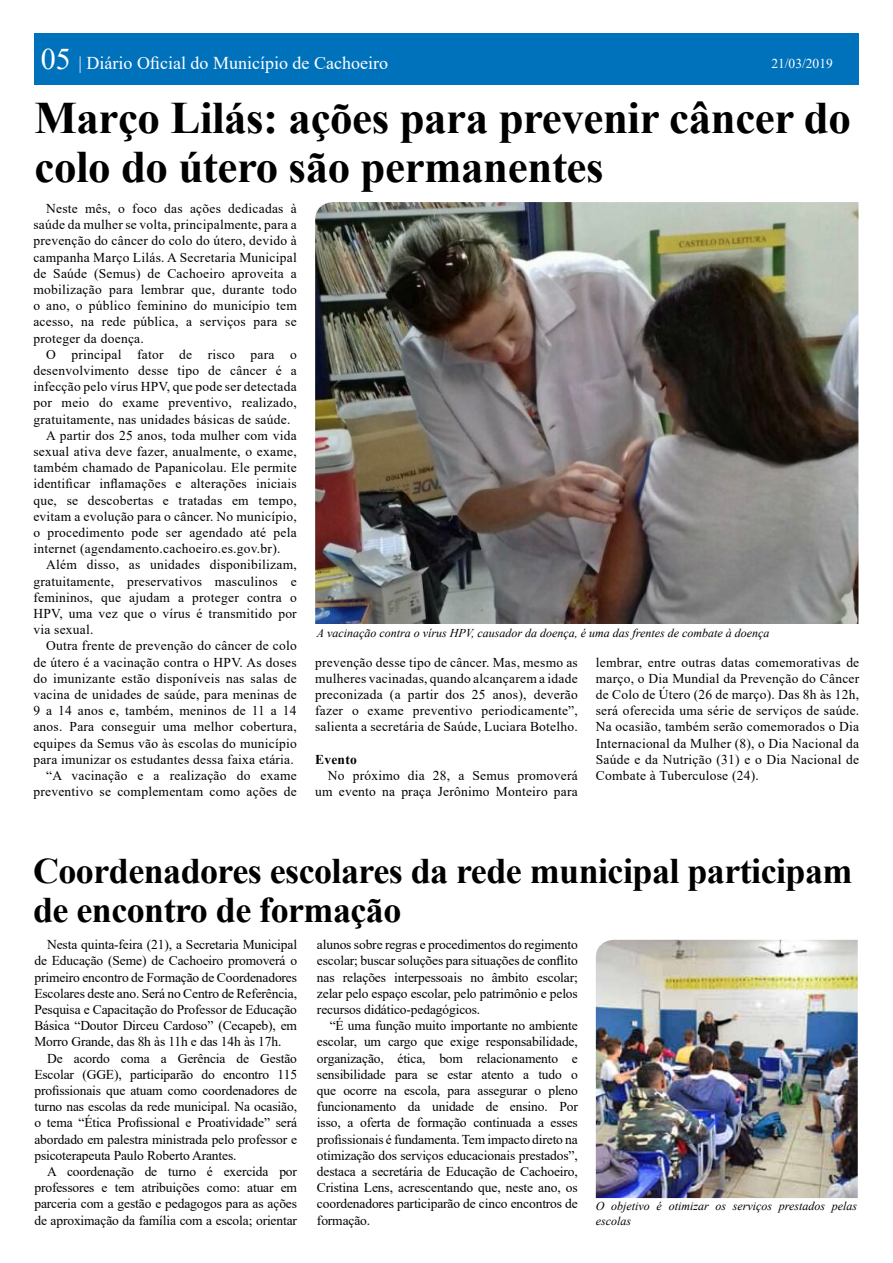
<style>
.page{position:relative;width:893px;height:1263px;background:#fff}
.page>*{position:absolute;margin:0;border:0;box-sizing:border-box;transform-origin:0 0}
.t1{font:700 45px/49.5px "Times New Roman";letter-spacing:-.01em;color:#000}
.t2{font:700 36px/39px "Times New Roman";letter-spacing:-.015em;color:#000}
.t3{font:18px "Times New Roman";color:#fff}
.t4{font:13.5px/16.2px "Times New Roman";letter-spacing:.02em;color:#000;text-align:justify}
.t5{font:13.5px "Times New Roman";color:#fff}
.t6{font:700 13.5px "Times New Roman";letter-spacing:.02em;color:#000}
.t7{font:italic 12px/14.4px "Times New Roman";color:#000}
.s1{font-size:30px}
</style>
<div class="page">
<img style="left:315px;top:202px;width:543px;height:422px">
<div style="left:34px;top:34px;width:824px;height:51px;background:#0072bc"></div>
<img style="left:596px;top:940px;width:262px;height:258px">
<h3 class="t3" style="left:41px;top:50px;width:349px"><span class="s1">05</span> | Diário Oficial do Município de Cachoeiro</h3>
<p class="t5" style="left:771px;top:54px;width:63px">21/03/2019</p>
<h1 class="t1" style="left:34px;top:91px;width:818px">Março Lilás: ações para prevenir câncer do colo do útero são permanentes</h1>
<p class="t4" style="left:33px;top:200px;width:265px;text-indent:13px">Neste mês, o foco das ações dedicadas à saúde da mulher se volta, principalmente, para a prevenção do câncer do colo do útero, devido à campanha Março Lilás. A Secretaria Municipal de Saúde (Semus) de Cachoeiro aproveita a mobilização para lembrar que, durante todo o ano, o público feminino do município tem acesso, na rede pública, a serviços para se proteger da doença.</p>
<p class="t4" style="left:46px;top:346px;width:252px">O principal fator de risco para o</p>
<p class="t4" style="left:33px;top:362px;width:265px">desenvolvimento desse tipo de câncer é a</p>
<p class="t4" style="left:33px;top:378px;width:265px">infecção pelo vírus HPV, que pode ser detectada</p>
<p class="t4" style="left:33px;top:394px;width:265px">por meio do exame preventivo, realizado,</p>
<p class="t4" style="left:33px;top:410px;width:259px">gratuitamente, nas unidades básicas de saúde.</p>
<p class="t4" style="left:46px;top:427px;width:252px">A partir dos 25 anos, toda mulher com vida</p>
<p class="t4" style="left:33px;top:443px;width:265px">sexual ativa deve fazer, anualmente, o exame,</p>
<p class="t4" style="left:33px;top:459px;width:265px">também chamado de Papanicolau. Ele permite</p>
<p class="t4" style="left:33px;top:475px;width:265px">identificar inflamações e alterações iniciais</p>
<p class="t4" style="left:33px;top:491px;width:265px">que, se descobertas e tratadas em tempo,</p>
<p class="t4" style="left:33px;top:508px;width:265px">evitam a evolução para o câncer. No município,</p>
<p class="t4" style="left:33px;top:524px;width:265px">o procedimento pode ser agendado até pela</p>
<p class="t4" style="left:33px;top:540px;width:249px">internet (agendamento.cachoeiro.es.gov.br).</p>
<p class="t4" style="left:46px;top:556px;width:252px">Além disso, as unidades disponibilizam,</p>
<p class="t4" style="left:33px;top:572px;width:265px">gratuitamente, preservativos masculinos e</p>
<p class="t4" style="left:33px;top:589px;width:265px">femininos, que ajudam a proteger contra o</p>
<p class="t4" style="left:33px;top:605px;width:265px">HPV, uma vez que o vírus é transmitido por</p>
<p class="t4" style="left:33px;top:621px;width:62px">via sexual.</p>
<p class="t4" style="left:46px;top:637px;width:252px">Outra frente de prevenção do câncer de colo</p>
<p class="t4" style="left:33px;top:653px;width:265px">de útero é a vacinação contra o HPV. As doses</p>
<p class="t4" style="left:33px;top:670px;width:265px">do imunizante estão disponíveis nas salas de</p>
<p class="t4" style="left:33px;top:686px;width:265px">vacina de unidades de saúde, para meninas de</p>
<p class="t4" style="left:33px;top:702px;width:265px">9 a 14 anos e, também, meninos de 11 a 14</p>
<p class="t4" style="left:33px;top:718px;width:265px">anos. Para conseguir uma melhor cobertura,</p>
<p class="t4" style="left:33px;top:734px;width:265px">equipes da Semus vão às escolas do município</p>
<p class="t4" style="left:33px;top:751px;width:262px">para imunizar os estudantes dessa faixa etária.</p>
<p class="t4" style="left:46px;top:767px;width:252px">“A vacinação e a realização do exame</p>
<p class="t4" style="left:33px;top:783px;width:265px">preventivo se complementam como ações de</p>
<p class="t7" style="left:317px;top:625px;width:454px">A vacinação contra o vírus HPV, causador da doença, é uma das frentes de combate à doença</p>
<p class="t4" style="left:315px;top:653px;width:264px">prevenção desse tipo de câncer. Mas, mesmo as mulheres vacinadas, quando alcançarem a idade preconizada (a partir dos 25 anos), deverão fazer o exame preventivo periodicamente”, salienta a secretária de Saúde, Luciara Botelho.</p>
<p class="t6" style="left:315px;top:749px;width:43px">Evento</p>
<p class="t4" style="left:315px;top:767px;width:264px;text-align:right">No próximo dia 28, a Semus promoverá um evento na praça Jerônimo Monteiro para</p>
<p class="t4" style="left:596px;top:653px;width:265px">lembrar, entre outras datas comemorativas de março, o Dia Mundial da Prevenção do Câncer de Colo de Útero (26 de março). Das 8h às 12h, será oferecida uma série de serviços de saúde.<br>Na ocasião, também serão comemorados o Dia Internacional da Mulher (8), o Dia Nacional da Saúde e da Nutrição (31) e o Dia Nacional de Combate à Tuberculose (24).</p>
<h2 class="t2" style="left:33px;top:851px;width:821px">Coordenadores escolares da rede municipal participam de encontro de formação</h2>
<p class="t4" style="left:34px;top:936px;width:264px;text-indent:13px">Nesta quinta-feira (21), a Secretaria Municipal de Educação (Seme) de Cachoeiro promoverá o primeiro encontro de Formação de Coordenadores Escolares deste ano. Será no Centro de Referência, Pesquisa e Capacitação do Professor de Educação Básica “Doutor Dirceu Cardoso” (Cecapeb), em Morro Grande, das 8h às 11h e das 14h às 17h.</p>
<p class="t4" style="left:34px;top:1049px;width:264px;text-indent:13px">De acordo coma a Gerência de Gestão Escolar (GGE), participarão do encontro 115 profissionais que atuam como coordenadores de turno nas escolas da rede municipal. Na ocasião, o tema “Ética Profissional e Proatividade” será abordado em palestra ministrada pelo professor e psicoterapeuta Paulo Roberto Arantes.</p>
<p class="t4" style="left:34px;top:1163px;width:264px;text-indent:13px">A coordenação de turno é exercida por professores e tem atribuições como: atuar em parceria com a gestão e pedagogos para as ações de aproximação da família com a escola; orientar</p>
<p class="t4" style="left:317px;top:936px;width:262px">alunos sobre regras e procedimentos do regimento escolar; buscar soluções para situações de conflito nas relações interpessoais no âmbito escolar; zelar pelo espaço escolar, pelo patrimônio e pelos recursos didático-pedagógicos.</p>
<p class="t4" style="left:317px;top:1017px;width:262px;text-indent:13px">“É uma função muito importante no ambiente escolar, um cargo que exige responsabilidade, organização, ética, bom relacionamento e sensibilidade para se estar atento a tudo o que ocorre na escola, para assegurar o pleno funcionamento da unidade de ensino. Por isso, a oferta de formação continuada a esses profissionais é fundamenta. Tem impacto direto na otimização dos serviços educacionais prestados”, destaca a secretária de Educação de Cachoeiro, Cristina Lens, acrescentando que, neste ano, os coordenadores participarão de cinco encontros de formação.</p>
<p class="t7" style="left:596px;top:1199px;width:263px">O objetivo é otimizar os serviços prestados pelas escolas</p>
</div>
